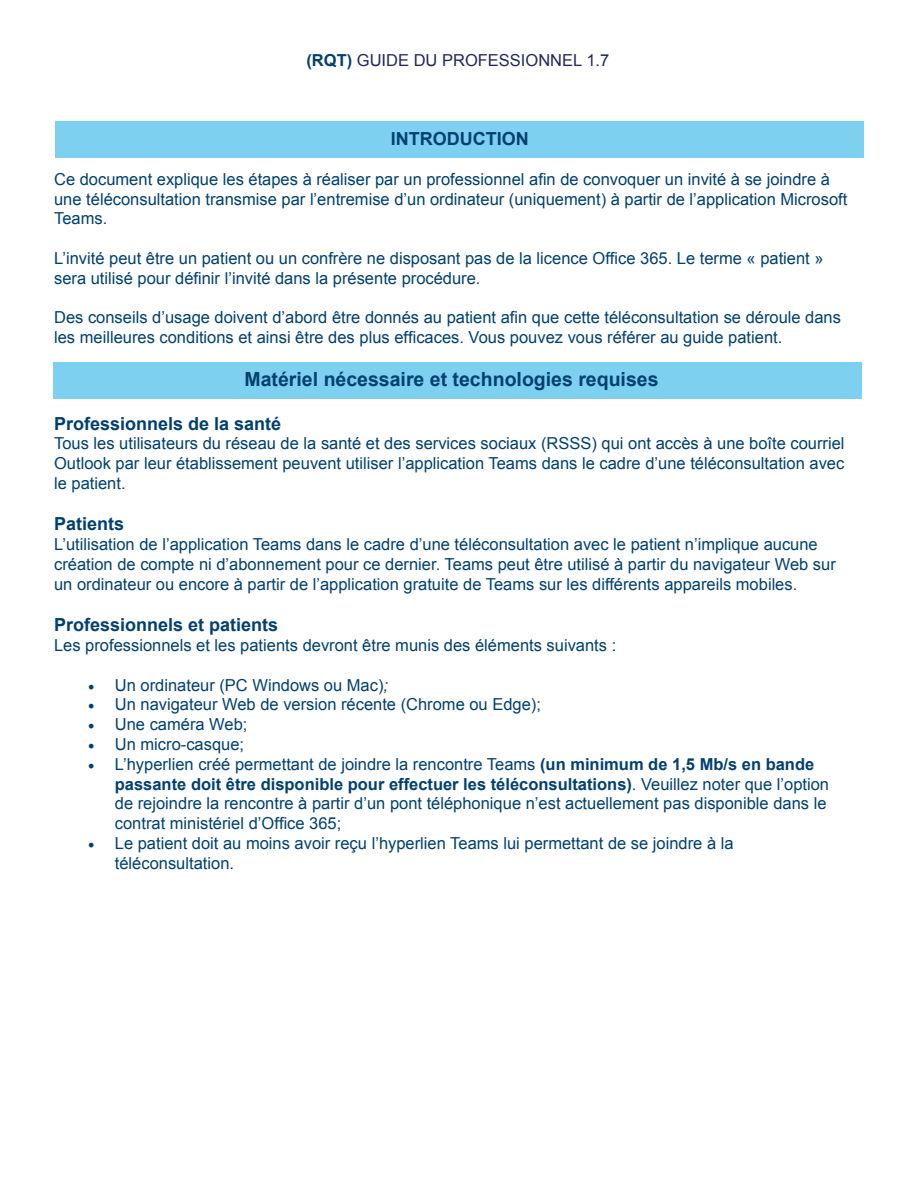
<style>
.page{position:relative;width:918px;height:1188px;background:#fff}
.page>*{position:absolute;margin:0;border:0;box-sizing:border-box;transform-origin:0 0}
.t1{font:700 19.5px "Arial";color:#004071}
.t2{font:700 18px "Arial";color:#004071}
.t3{font:16.5px/19.8px "Arial";color:#004071}
.t4{font:16.5px "Arial";color:#22275b}
.s1{font-weight:700;color:#004071}
.s2{font-family:"Minion Pro";font-size:18px}
.s3{font-style:italic}
.s4{font-weight:700}
</style>
<div class="page">
<div style="left:56px;top:121px;width:808px;height:36px;background:#7dd0ef"></div>
<div style="left:53px;top:362px;width:809px;height:37px;background:#7dd0ef"></div>
<p class="t4" style="left:306px;top:49px;width:304px"><span class="s1">(RQT)</span> GUIDE DU PROFESSIONNEL 1.7</p>
<p class="t2" style="left:391px;top:127px;width:139px">INTRODUCTION</p>
<p class="t3" style="left:54px;top:169px;width:795px">Ce document explique les étapes à réaliser par un professionnel afin de convoquer un invité à se joindre à une téléconsultation transmise par l’entremise d’un ordinateur (uniquement) à partir de l’application Microsoft<br>Teams.</p>
<p class="t3" style="left:54px;top:248px;width:771px">L’invité peut être un patient ou un confrère ne disposant pas de la licence Office 365. Le terme « patient » sera utilisé pour définir l’invité dans la présente procédure.</p>
<p class="t3" style="left:54px;top:308px;width:788px">Des conseils d’usage doivent d’abord être donnés au patient afin que cette téléconsultation se déroule dans les meilleures conditions et ainsi être des plus efficaces. Vous pouvez vous référer au guide patient.</p>
<p class="t1" style="left:245px;top:367px;width:416px">Matériel nécessaire et technologies requises</p>
<p class="t2" style="left:54px;top:411px;width:229px">Professionnels de la santé</p>
<p class="t3" style="left:54px;top:434px;width:792px;text-align:justify">Tous les utilisateurs du réseau de la santé et des services sociaux (RSSS) qui ont accès à une boîte courriel Outlook par leur établissement peuvent utiliser l’application Teams dans le cadre d’une téléconsultation avec le patient.</p>
<p class="t2" style="left:54px;top:512px;width:72px">Patients</p>
<p class="t3" style="left:54px;top:535px;width:783px">L’utilisation de l’application Teams dans le cadre d’une téléconsultation avec le patient n’implique aucune création de compte ni d’abonnement pour ce dernier. Teams peut être utilisé à partir du navigateur Web sur un ordinateur ou encore à partir de l’application gratuite de Teams sur les différents appareils mobiles.</p>
<p class="t2" style="left:54px;top:613px;width:226px">Professionnels et patients</p>
<p class="t3" style="left:54px;top:635px;width:564px">Les professionnels et les patients devront être munis des éléments suivants :</p>
<p class="t3" style="left:88px;top:675px;width:302px"><span class="s2">•</span> Un ordinateur (PC Windows ou Mac)<span class="s3">;</span></p>
<p class="t3" style="left:88px;top:695px;width:455px"><span class="s2">•</span> Un navigateur Web de version récente (Chrome ou Edge);</p>
<p class="t3" style="left:88px;top:715px;width:161px"><span class="s2">•</span> Une caméra Web;</p>
<p class="t3" style="left:88px;top:734px;width:158px"><span class="s2">•</span> Un micro-casque;</p>
<p class="t3" style="left:115px;top:754px;width:716px;text-indent:-27px"><span class="s2">•</span> L’hyperlien créé permettant de joindre la rencontre Teams <span class="s4">(un minimum de 1,5 Mb/s en bande passante doit être disponible pour effectuer les téléconsultations)</span>. Veuillez noter que l’option de rejoindre la rencontre à partir d’un pont téléphonique n’est actuellement pas disponible dans le contrat ministériel d’Office 365;</p>
<p class="t3" style="left:115px;top:833px;width:620px;text-indent:-27px"><span class="s2">•</span> Le patient doit au moins avoir reçu l’hyperlien Teams lui permettant de se joindre à la téléconsultation.</p>
</div>
